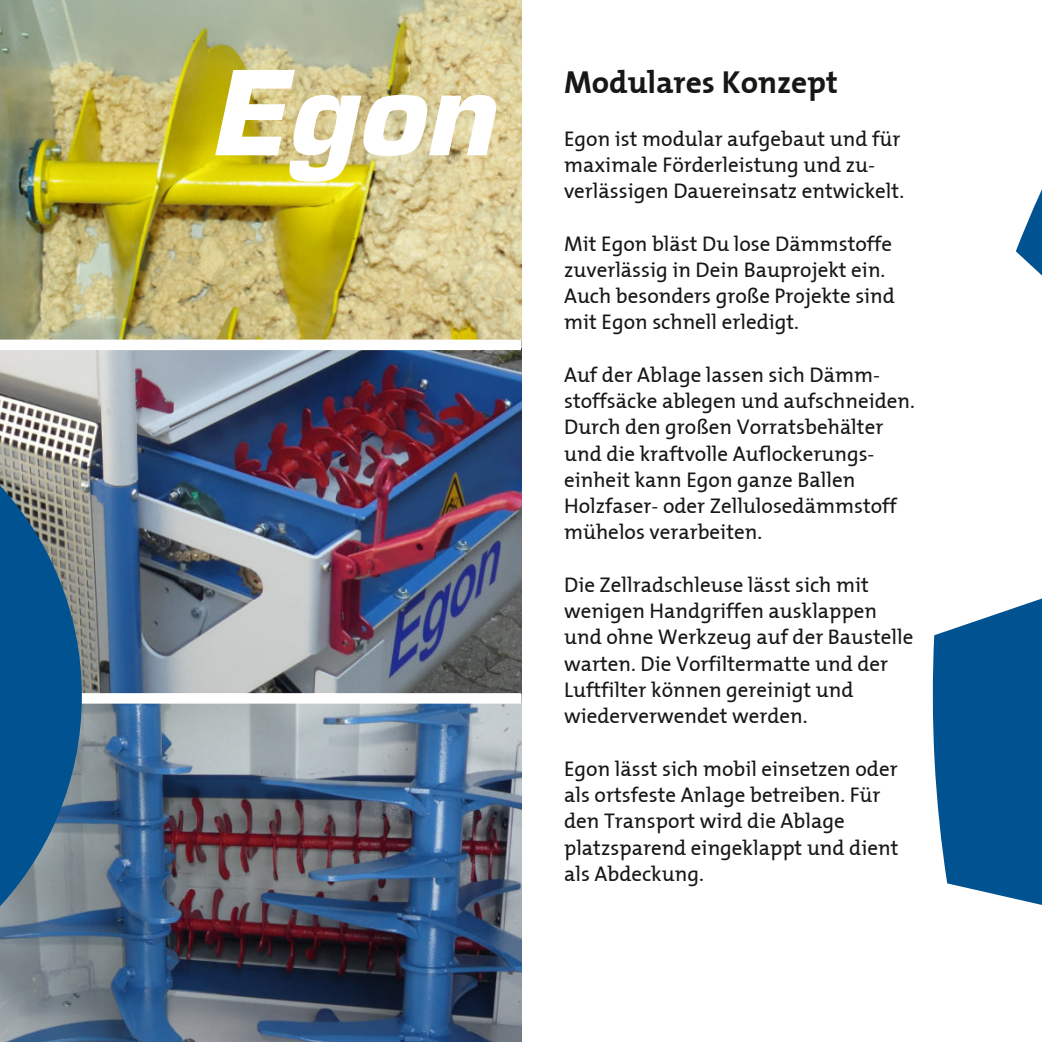
<style>
.page{position:relative;width:1042px;height:1042px;background:#fff}
.page>*{position:absolute;margin:0;border:0;box-sizing:border-box;transform-origin:0 0}
.t1{font:italic 700 113.75px "Eurostile";color:#fff}
.t2{font:31.5px "The Mix Bold Plain";color:#171715}
.t3{font:21px/26.2px "The Mix Plain";color:#171715}
</style>
<div class="page">
<img style="left:0;top:350px;width:521px;height:343px">
<img style="left:0;top:0;width:521px;height:340px">
<svg style="left:932px;top:189px;width:110px;height:716px"></svg>
<img style="left:0;top:703px;width:521px;height:339px">
<svg style="left:0;top:384px;width:82px;height:623px;background:#4a7390"></svg>
<h1 class="t1" style="left:208px;top:66px;width:286px">Egon</h1>
<h2 class="t2" style="left:564px;top:69px;width:275px">Modulares Konzept</h2>
<p class="t3" style="left:564px;top:127px;width:341px">Egon ist modular aufgebaut und für maximale Förderleistung und zu‐ verlässigen Dauereinsatz entwickelt.</p>
<p class="t3" style="left:564px;top:232px;width:332px">Mit Egon bläst Du lose Dämmstoffe zuverlässig in Dein Bauprojekt ein.<br>Auch besonders große Projekte sind mit Egon schnell erledigt.</p>
<p class="t3" style="left:564px;top:363px;width:352px">Auf der Ablage lassen sich Dämm‐ stoffsäcke ablegen und aufschneiden.<br>Durch den großen Vorratsbehälter und die kraftvolle Auflockerungs‐ einheit kann Egon ganze Ballen Holzfaser‐ oder Zellulosedämmstoff mühelos verarbeiten.</p>
<p class="t3" style="left:564px;top:573px;width:351px">Die Zellradschleuse lässt sich mit wenigen Handgriffen ausklappen und ohne Werkzeug auf der Baustelle warten. Die Vorfiltermatte und der Luftfilter können gereinigt und wiederverwendet werden.</p>
<p class="t3" style="left:564px;top:757px;width:336px">Egon lässt sich mobil einsetzen oder als ortsfeste Anlage betreiben. Für den Transport wird die Ablage platzsparend eingeklappt und dient als Abdeckung.</p>
</div>
